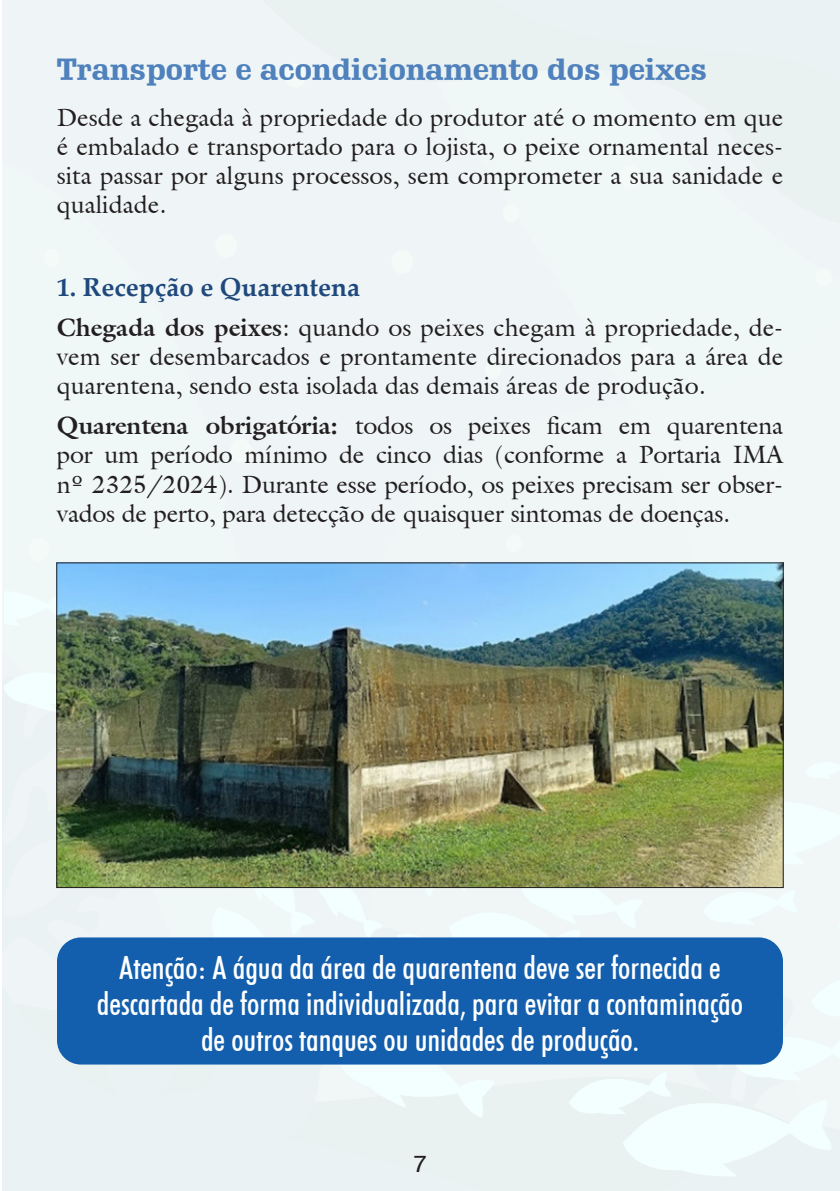
<style>
.page{position:relative;width:840px;height:1191px;background:#fff}
.page>*{position:absolute;margin:0;border:0;box-sizing:border-box;transform-origin:0 0}
.Meio_termo{font:500 condensed 32px/36px "Futura BT";color:#fff;text-align:center}
.Títulos{font:700 30px "Schadow BT";color:#4f81bd}
.Título_2{font:700 26px "Palatino Linotype";color:#1f497d}
.Texto{font:25px/29px "Acutus S Si";color:#231f20;text-align:justify}
.t1{font:24px "Swiss 721 BT";color:#231f20}
.s1{font-weight:700}
</style>
<div class="page">
<div style="left:2px;top:129px;width:81px;height:443px;background:#f0f7f7"></div>
<div style="left:83px;top:0;width:756px;height:582px;background:#f0f6f6"></div>
<div style="left:230px;top:439px;width:21px;height:24px;background:#f3faf8;border-radius:50%"></div>
<div style="left:215px;top:234px;width:22px;height:24px;background:#f3faf8;border-radius:50%"></div>
<div style="left:28px;top:538px;width:22px;height:24px;background:#f3faf8;border-radius:50%"></div>
<div style="left:484px;top:361px;width:16px;height:18px;background:#f3faf8;border-radius:50%"></div>
<div style="left:638px;top:346px;width:16px;height:18px;background:#f3faf8;border-radius:50%"></div>
<div style="left:145px;top:65px;width:16px;height:18px;background:#f3faf8;border-radius:50%"></div>
<div style="left:44px;top:249px;width:16px;height:18px;background:#f3faf8;border-radius:50%"></div>
<div style="left:763px;top:451px;width:16px;height:18px;background:#f3faf8;border-radius:50%"></div>
<div style="left:505px;top:535px;width:16px;height:17px;background:#f3faf8;border-radius:50%"></div>
<div style="left:232px;top:0;width:607px;height:358px;background:#eff5f6"></div>
<div style="left:454px;top:0;width:385px;height:324px;background:#eff5f6"></div>
<div style="left:2px;top:674px;width:837px;height:517px;background:#ebf2f3"></div>
<svg style="left:4px;top:582px;width:835px;height:594px"></svg>
<div style="left:57px;top:937px;width:725px;height:127px;background:#135fad;border-radius:24px"></div>
<img style="left:58px;top:564px;width:723px;height:321px">
<p class="Títulos" style="left:57px;top:51px;width:651px">Transporte e acondicionamento dos peixes</p>
<p class="Texto" style="left:57px;top:102px;width:727px">Desde a chegada à propriedade do produtor até o momento em que é embalado e transportado para o lojista, o peixe ornamental neces&shy;sita passar por alguns processos, sem comprometer a sua sanidade e qualidade.</p>
<p class="Título_2" style="left:57px;top:268px;width:305px">1. Recepção e Quarentena</p>
<p class="Texto" style="left:57px;top:312px;width:727px"><span class="s1">Chegada dos peixes</span>: quando os peixes chegam à propriedade, de&shy;vem ser desembarcados e prontamente direcionados para a área de quarentena, sendo esta isolada das demais áreas de produção.</p>
<p class="Texto" style="left:57px;top:411px;width:727px"><span class="s1">Quarentena obrigatória:</span> todos os peixes ficam em quarentena por um período mínimo de cinco dias (conforme a Portaria IMA nº 2325/2024). Durante esse período, os peixes precisam ser obser&shy;vados de perto, para detecção de quaisquer sintomas de doenças.</p>
<p class="Meio_termo" style="left:97px;top:949px;width:647px">Atenção: A água da área de quarentena deve ser fornecida e descartada de forma individualizada, para evitar a contaminação de outros tanques ou unidades de produção.</p>
<p class="t1" style="left:413px;top:1146px;width:15px">7</p>
</div>
